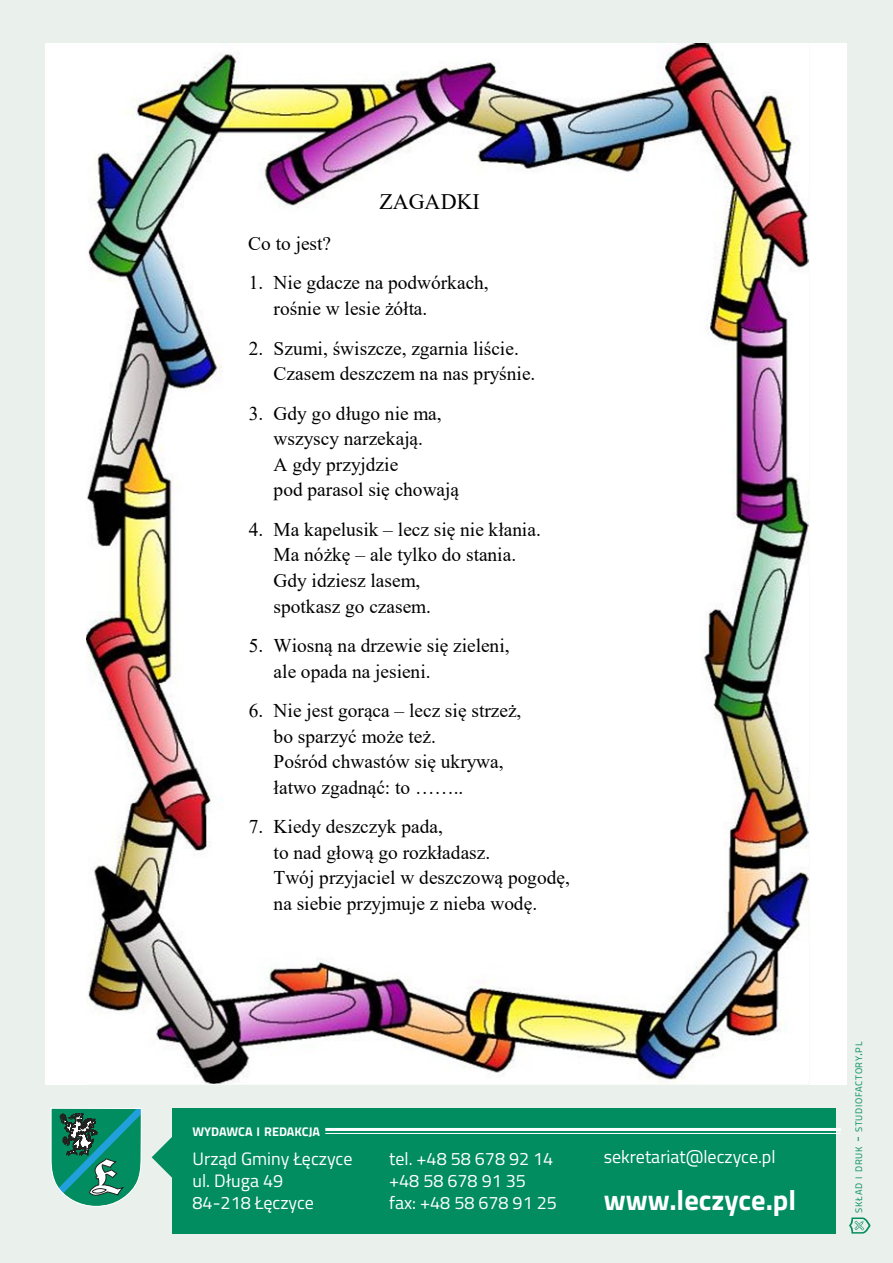
<style>
.page{position:relative;width:893px;height:1263px;background:#eaf0eb}
.page>*{position:absolute;margin:0;border:0;box-sizing:border-box;transform-origin:0 0}
.t1{font:700 28.5px "Titillium";color:#fff}
.t2{font:22.05px "Times New Roman";color:#000}
.t3{font:19.35px/25.7px "Times New Roman";color:#000}
.t4{font:18px/21.6px "Titillium";color:#fff}
.t5{font:700 12.6px "Titillium";color:#fff}
.t6{font:9.45px "Titillium";letter-spacing:.07em;color:#018d5f}
.s1{font-size:13.5px}
</style>
<div class="page">
<div style="left:45px;top:43px;width:802px;height:1041px;background:#fff"></div>
<img style="left:86px;top:43px;width:723px;height:1041px">
<div style="left:172px;top:1108px;width:664px;height:125px;background:#018d5f"></div>
<svg style="left:51px;top:1108px;width:91px;height:99px;background:#36967f"></svg>
<svg style="left:152px;top:1137px;width:20px;height:41px"></svg>
<hr style="left:325px;top:1128px;width:516px;height:3px;background:#fff">
<hr style="left:325px;top:1133px;width:516px;height:1px;background:#fff">
<svg style="left:849px;top:1217px;width:21px;height:16px"></svg>
<p class="t2" style="left:379px;top:186px;width:102px">ZAGADKI</p>
<p class="t3" style="left:248px;top:230px;width:84px">Co to jest?</p>
<p class="t3" style="left:274px;top:270px;width:217px;text-indent:-25px">1. Nie gdacze na podwórkach, rośnie w lesie żółta.</p>
<p class="t3" style="left:274px;top:335px;width:263px;text-indent:-25px">2. Szumi, świszcze, zgarnia liście.<br>Czasem deszczem na nas pryśnie.</p>
<p class="t3" style="left:274px;top:400px;width:187px;text-indent:-25px">3. Gdy go długo nie ma, wszyscy narzekają.<br>A gdy przyjdzie<br>pod parasol się chowają</p>
<p class="t3" style="left:274px;top:516px;width:269px;text-indent:-25px">4. Ma kapelusik – lecz się nie kłania.<br>Ma nóżkę – ale tylko do stania.<br>Gdy idziesz lasem,<br>spotkasz go czasem.</p>
<p class="t3" style="left:274px;top:632px;width:238px;text-indent:-25px">5. Wiosną na drzewie się zieleni, ale opada na jesieni.</p>
<p class="t3" style="left:274px;top:697px;width:249px;text-indent:-25px">6. Nie jest gorąca – lecz się strzeż, bo sparzyć może też.<br>Pośród chwastów się ukrywa, łatwo zgadnąć: to ……..</p>
<p class="t3" style="left:274px;top:813px;width:298px;text-indent:-25px">7. Kiedy deszczyk pada,<br>to nad głową go rozkładasz.<br>Twój przyjaciel w deszczową pogodę, na siebie przyjmuje z nieba wodę.</p>
<p class="t5" style="left:193px;top:1122px;width:129px">WYDAWCA I REDAKCJA</p>
<p class="t4" style="left:193px;top:1147px;width:161px">Urząd Gminy Łęczyce ul. Długa 49<br>84-218 Łęczyce</p>
<p class="t4" style="left:389px;top:1147px;width:169px">tel. +48 58 678 92 14 +48 58 678 91 35 fax: +48 58 678 91 25</p>
<p class="t4" style="left:604px;top:1145px;width:173px">sekretariat@leczyce.pl</p>
<h1 class="t1" style="left:604px;top:1179px;width:194px">www.leczyce.pl</h1>
<p class="t6" style="left:852px;top:1212px;width:172px;rotate:-90deg">skład i druk <span class="s1">-</span> studiofactory<span class="s1">.</span>pl</p>
</div>
